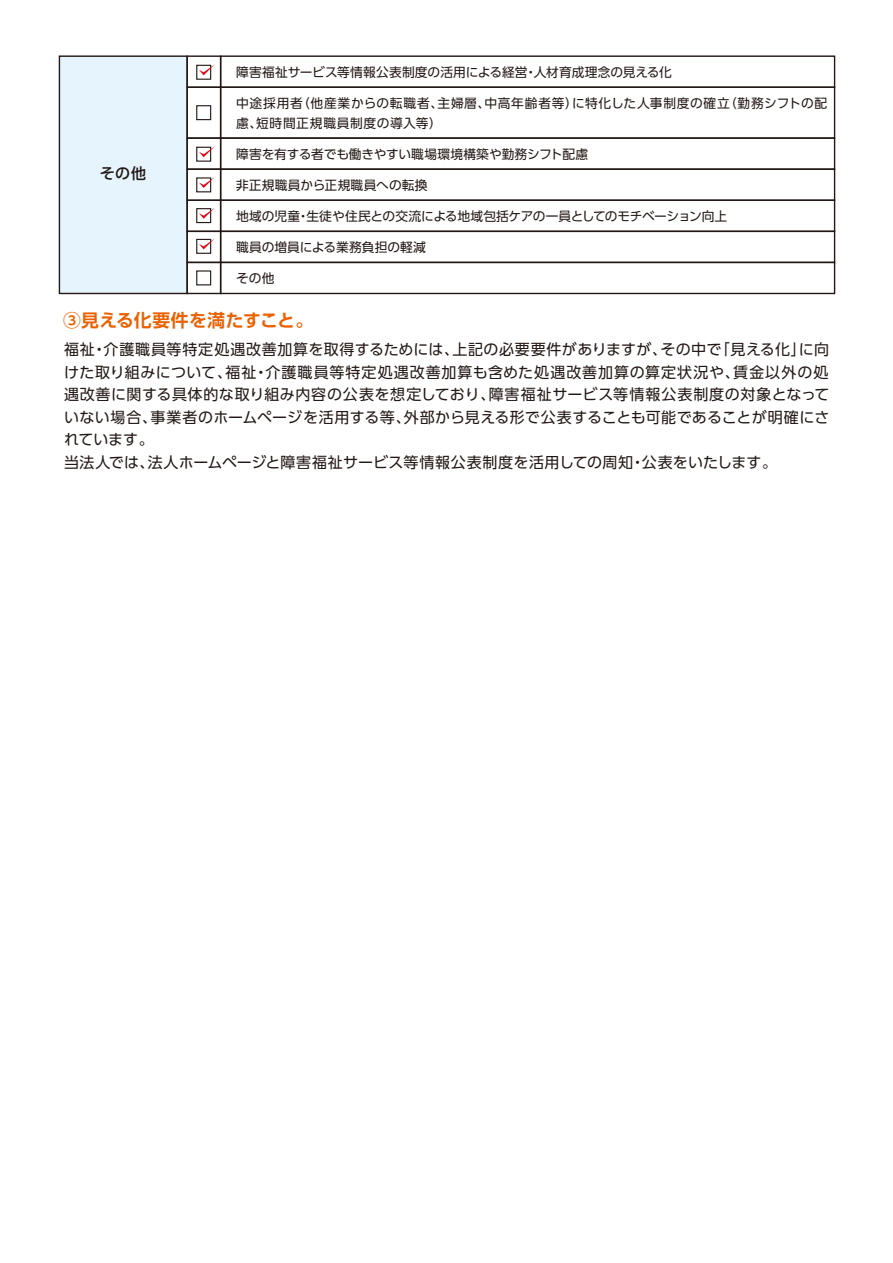
<style>
.page{position:relative;width:893px;height:1263px;background:#fff}
.page>*{position:absolute;margin:0;border:0;box-sizing:border-box;transform-origin:0 0}
.t1{font:700 17.7px "UD Shin Go Pro De";letter-spacing:.015em;color:#eb6100}
.t2{font:15px/22.5px "UD Shin Go Pro";letter-spacing:.035em;color:#221815}
.t3{font:500 15px "UD Shin Go Pro";color:#221815}
.t4{font:12.75px "UD Shin Go Pro";letter-spacing:.01em;color:#221815}
.t5{font:12.75px/19.8px "UD Shin Go Pro";letter-spacing:.05em;color:#221815}
.t6{font:12.75px "UD Shin Go Pro";letter-spacing:-.015em;color:#221815}
.t7{font:12.75px "UD Shin Go Pro";letter-spacing:-.01em;color:#221815}
</style>
<div class="page">
<div style="left:186px;top:55px;width:35px;height:33px;border:1px solid #221815"></div>
<div style="left:220px;top:55px;width:615px;height:33px;border:1px solid #221815"></div>
<div style="left:186px;top:168px;width:35px;height:33px;border:1px solid #221815"></div>
<div style="left:220px;top:168px;width:615px;height:33px;border:1px solid #221815"></div>
<div style="left:186px;top:200px;width:35px;height:32px;border:1px solid #221815"></div>
<div style="left:220px;top:200px;width:615px;height:32px;border:1px solid #221815"></div>
<div style="left:186px;top:231px;width:35px;height:32px;border:1px solid #221815"></div>
<div style="left:220px;top:231px;width:615px;height:32px;border:1px solid #221815"></div>
<div style="left:186px;top:262px;width:35px;height:32px;border:1px solid #221815"></div>
<div style="left:220px;top:262px;width:615px;height:32px;border:1px solid #221815"></div>
<div style="left:58px;top:55px;width:131px;height:240px;background:#e6f5fd"></div>
<div style="left:186px;top:87px;width:35px;height:52px;border:1px solid #221815"></div>
<div style="left:220px;top:87px;width:615px;height:52px;border:1px solid #221815"></div>
<div style="left:196px;top:65px;width:15px;height:15px;background:#fff;border:1px solid #221815"></div>
<svg style="left:199px;top:64px;width:16px;height:11px"></svg>
<div style="left:196px;top:147px;width:15px;height:15px;background:#fff;border:1px solid #221815"></div>
<svg style="left:199px;top:146px;width:16px;height:11px"></svg>
<div style="left:196px;top:105px;width:15px;height:15px;background:#fff;border:1px solid #221815"></div>
<div style="left:196px;top:270px;width:15px;height:15px;background:#fff;border:1px solid #221815"></div>
<div style="left:196px;top:177px;width:15px;height:15px;background:#fff;border:1px solid #221815"></div>
<svg style="left:199px;top:177px;width:16px;height:11px"></svg>
<div style="left:196px;top:208px;width:15px;height:15px;background:#fff;border:1px solid #221815"></div>
<svg style="left:199px;top:208px;width:16px;height:11px"></svg>
<div style="left:196px;top:239px;width:15px;height:15px;background:#fff;border:1px solid #221815"></div>
<svg style="left:199px;top:238px;width:16px;height:11px"></svg>
<p class="t4" style="left:236px;top:62px;width:437px">障害福祉サービス等情報公表制度の活用による経営・人材育成理念の見える化</p>
<p class="t3" style="left:100px;top:161px;width:48px">その他</p>
<p class="t5" style="left:236px;top:93px;width:593px">中途採用者（他産業からの転職者、主婦層、中高年齢者等）に特化した人事制度の確立（勤務シフトの配慮、短時間正規職員制度の導入等）</p>
<p class="t7" style="left:236px;top:144px;width:353px">障害を有する者でも働きやすい職場環境構築や勤務シフト配慮</p>
<p class="t4" style="left:236px;top:175px;width:193px">非正規職員から正規職員への転換</p>
<p class="t6" style="left:236px;top:206px;width:493px">地域の児童・生徒や住民との交流による地域包括ケアの一員としてのモチベーション向上</p>
<p class="t4" style="left:236px;top:237px;width:191px">職員の増員による業務負担の軽減</p>
<p class="t4" style="left:236px;top:268px;width:40px">その他</p>
<p class="t1" style="left:63px;top:306px;width:252px">③見える化要件を満たすこと。</p>
<p class="t2" style="left:64px;top:338px;width:767px">福祉・介護職員等特定処遇改善加算を取得するためには、上記の必要要件がありますが、その中で「見える化」に向けた取り組みについて、福祉・介護職員等特定処遇改善加算も含めた処遇改善加算の算定状況や、賃金以外の処遇改善に関する具体的な取り組み内容の公表を想定しており、障害福祉サービス等情報公表制度の対象となっていない場合、事業者のホームページを活用する等、外部から見える形で公表することも可能であることが明確にされています。<br>当法人では、法人ホームページと障害福祉サービス等情報公表制度を活用しての周知・公表をいたします。</p>
</div>
